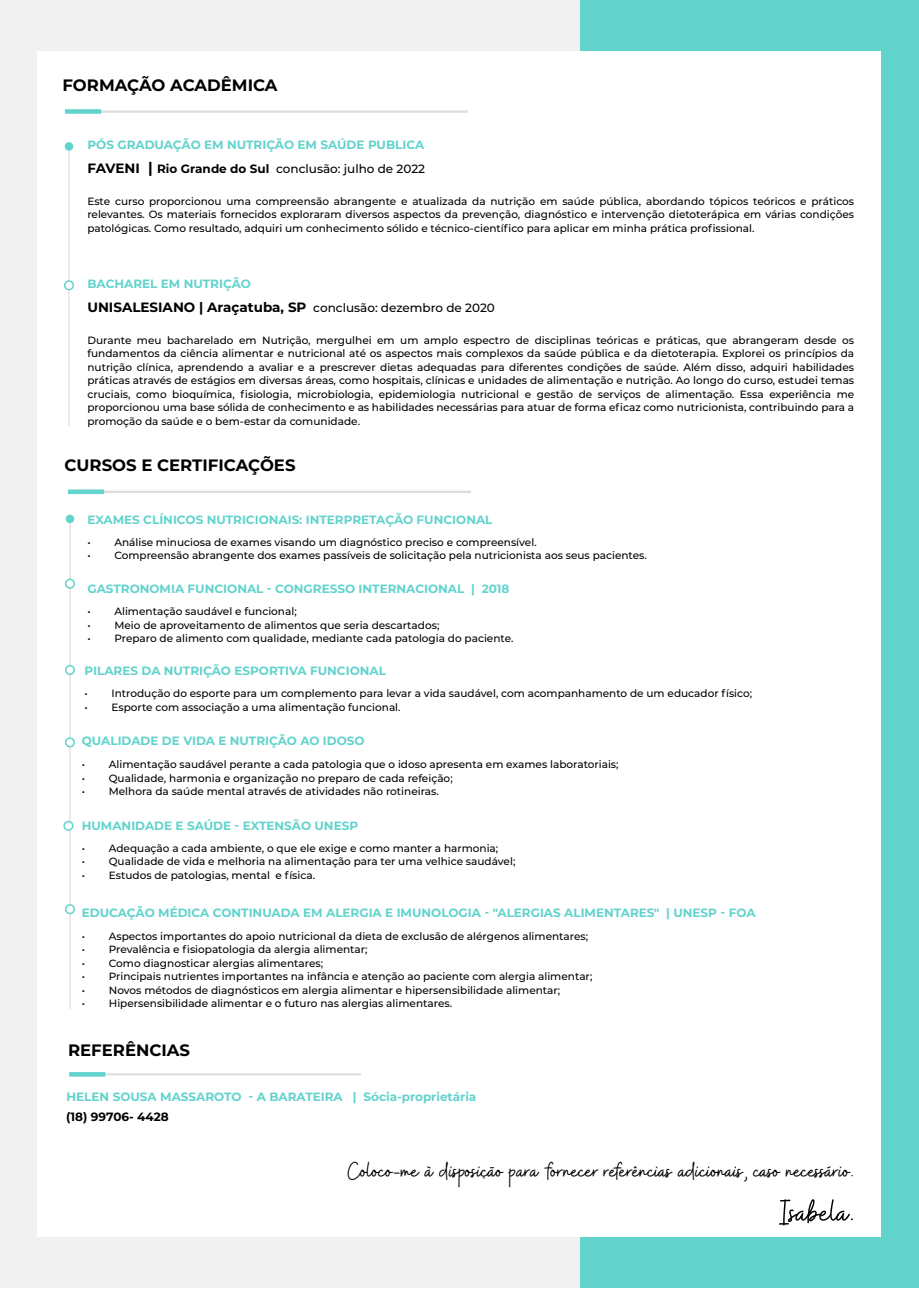
<style>
.page{position:relative;width:919px;height:1289px;background:#fff}
.page>*{position:absolute;margin:0;border:0;box-sizing:border-box;transform-origin:0 0}
.t1{font:25.5px "Buffalo";letter-spacing:-.055em;color:#000}
.t2{font:700 16.5px "Montserrat";color:#000}
.t3{font:700 13.5px "Montserrat";color:#000}
.t4{font:700 12px/24px "Montserrat";color:#62d3cd}
.t5{font:700 12px "Montserrat";color:#000}
.t6{font:500 10.5px/13.5px "Montserrat";color:#000;text-align:justify}
.s1{font-size:13.5px;color:#000}
.s2{font-size:15px;color:#000}
.s3{color:#000}
.s4{font-weight:500;color:#000}
.s5{font-weight:500;font-size:12px}
</style>
<div class="page">
<div style="left:0;top:0;width:580px;height:1287px;background:#f1f1f2"></div>
<div style="left:580px;top:0;width:338px;height:1287px;background:#62d3cd"></div>
<div style="left:38px;top:52px;width:843px;height:1185px;background:#fff"></div>
<hr style="left:65px;top:110px;width:403px;height:3px;background:#dbdcdd">
<div style="left:65px;top:109px;width:36px;height:5px;background:#62d3cd"></div>
<hr style="left:68px;top:491px;width:403px;height:2px;background:#dbdcdd">
<div style="left:68px;top:489px;width:36px;height:5px;background:#62d3cd"></div>
<hr style="left:68px;top:151px;width:1px;height:275px;background:#dbdcdd">
<hr style="left:69px;top:519px;width:2px;height:489px;background:#dbdcdd">
<div style="left:65px;top:142px;width:8px;height:9px;background:#62d3cd;border-radius:50%"></div>
<div style="left:66px;top:514px;width:8px;height:9px;background:#62d3cd;border-radius:50%"></div>
<div style="left:65px;top:281px;width:8px;height:8px;background:#fff;border-radius:50%"></div>
<div style="left:64px;top:280px;width:10px;height:10px;border:2px solid #62d3cd;border-radius:50%"></div>
<div style="left:66px;top:579px;width:8px;height:9px;background:#fff;border-radius:50%"></div>
<div style="left:65px;top:578px;width:10px;height:10px;border:2px solid #62d3cd;border-radius:50%"></div>
<div style="left:66px;top:665px;width:8px;height:9px;background:#fff;border-radius:50%"></div>
<div style="left:65px;top:665px;width:10px;height:10px;border:2px solid #62d3cd;border-radius:50%"></div>
<div style="left:66px;top:738px;width:8px;height:8px;background:#fff;border-radius:50%"></div>
<div style="left:65px;top:737px;width:10px;height:10px;border:2px solid #62d3cd;border-radius:50%"></div>
<div style="left:64px;top:821px;width:9px;height:9px;background:#fff;border-radius:50%"></div>
<div style="left:63px;top:820px;width:10px;height:10px;border:2px solid #62d3cd;border-radius:50%"></div>
<div style="left:66px;top:904px;width:8px;height:9px;background:#fff;border-radius:50%"></div>
<div style="left:65px;top:904px;width:10px;height:10px;border:2px solid #62d3cd;border-radius:50%"></div>
<hr style="left:69px;top:1073px;width:292px;height:2px;background:#dbdcdd">
<hr style="left:69px;top:1072px;width:36px;height:4px;background:#62d3cd">
<svg style="left:779px;top:1199px;width:73px;height:26px"></svg>
<h2 class="t2" style="left:62px;top:73px;width:216px">FORMAÇÃO ACADÊMICA</h2>
<p class="t4" style="left:87px;top:133px;width:339px">PÓS GRADUAÇÃO EM NUTRIÇÃO EM SAÚDE PUBLICA<br><span class="s1">FAVENI</span> <span class="s2">|</span> <span class="s3">Rio Grande do Sul</span> <span class="s4">conclusão: julho de 2022</span></p>
<p class="t6" style="left:87px;top:194px;width:768px">Este curso proporcionou uma compreensão abrangente e atualizada da nutrição em saúde pública, abordando tópicos teóricos e práticos relevantes. Os materiais fornecidos exploraram diversos aspectos da prevenção, diagnóstico e intervenção dietoterápica em várias condições patológicas. Como resultado, adquiri um conhecimento sólido e técnico-científico para aplicar em minha prática profissional.</p>
<p class="t4" style="left:87px;top:271px;width:165px">BACHAREL EM NUTRIÇÃO</p>
<p class="t3" style="left:87px;top:298px;width:409px">UNISALESIANO | Araçatuba, SP <span class="s5">conclusão: dezembro de 2020</span></p>
<p class="t6" style="left:87px;top:333px;width:768px">Durante meu bacharelado em Nutrição, mergulhei em um amplo espectro de disciplinas teóricas e práticas, que abrangeram desde os fundamentos da ciência alimentar e nutricional até os aspectos mais complexos da saúde pública e da dietoterapia. Explorei os princípios da nutrição clínica, aprendendo a avaliar e a prescrever dietas adequadas para diferentes condições de saúde. Além disso, adquiri habilidades práticas através de estágios em diversas áreas, como hospitais, clínicas e unidades de alimentação e nutrição. Ao longo do curso, estudei temas cruciais, como bioquímica, fisiologia, microbiologia, epidemiologia nutricional e gestão de serviços de alimentação. Essa experiência me proporcionou uma base sólida de conhecimento e as habilidades necessárias para atuar de forma eficaz como nutricionista, contribuindo para a promoção da saúde e o bem-estar da comunidade.</p>
<h2 class="t2" style="left:64px;top:453px;width:232px">CURSOS E CERTIFICAÇÕES</h2>
<p class="t4" style="left:87px;top:506px;width:406px">EXAMES CLÍNICOS NUTRICIONAIS: INTERPRETAÇÃO FUNCIONAL</p>
<p class="t6" style="left:87px;top:534px;width:451px">• Análise minuciosa de exames visando um diagnóstico preciso e compreensível.</p>
<p class="t6" style="left:87px;top:548px;width:561px">• Compreensão abrangente dos exames passíveis de solicitação pela nutricionista aos seus pacientes.</p>
<p class="t4" style="left:87px;top:575px;width:423px">GASTRONOMIA FUNCIONAL - CONGRESSO INTERNACIONAL | 2018</p>
<p class="t6" style="left:87px;top:604px;width:211px">• Alimentação saudável e funcional;</p>
<p class="t6" style="left:87px;top:618px;width:353px">• Meio de aproveitamento de alimentos que seria descartados;</p>
<p class="t6" style="left:87px;top:631px;width:427px">• Preparo de alimento com qualidade, mediante cada patologia do paciente.</p>
<p class="t4" style="left:84px;top:657px;width:303px">PILARES DA NUTRIÇÃO ESPORTIVA FUNCIONAL</p>
<p class="t6" style="left:84px;top:686px;width:669px">• Introdução do esporte para um complemento para levar a vida saudável, com acompanhamento de um educador físico;</p>
<p class="t6" style="left:84px;top:700px;width:317px">• Esporte com associação a uma alimentação funcional.</p>
<p class="t4" style="left:82px;top:728px;width:284px">QUALIDADE DE VIDA E NUTRIÇÃO AO IDOSO</p>
<p class="t6" style="left:82px;top:757px;width:538px">• Alimentação saudável perante a cada patologia que o idoso apresenta em exames laboratoriais;</p>
<p class="t6" style="left:82px;top:770px;width:372px">• Qualidade, harmonia e organização no preparo de cada refeição;</p>
<p class="t6" style="left:82px;top:784px;width:358px">• Melhora da saúde mental através de atividades não rotineiras.</p>
<p class="t4" style="left:82px;top:813px;width:278px">HUMANIDADE E SAÚDE - EXTENSÃO UNESP</p>
<p class="t6" style="left:82px;top:840px;width:418px">• Adequação a cada ambiente, o que ele exige e como manter a harmonia;</p>
<p class="t6" style="left:82px;top:854px;width:435px">• Qualidade de vida e melhoria na alimentação para ter uma velhice saudável;</p>
<p class="t6" style="left:82px;top:867px;width:235px">• Estudos de patologias, mental e física.</p>
<p class="t4" style="left:82px;top:900px;width:675px">EDUCAÇÃO MÉDICA CONTINUADA EM ALERGIA E IMUNOLOGIA - "ALERGIAS ALIMENTARES" | UNESP - FOA</p>
<p class="t6" style="left:82px;top:928px;width:508px">• Aspectos importantes do apoio nutricional da dieta de exclusão de alérgenos alimentares;</p>
<p class="t6" style="left:82px;top:942px;width:287px">• Prevalência e fisiopatologia da alergia alimentar;</p>
<p class="t6" style="left:82px;top:955px;width:243px">• Como diagnosticar alergias alimentares;</p>
<p class="t6" style="left:82px;top:969px;width:512px">• Principais nutrientes importantes na infância e atenção ao paciente com alergia alimentar;</p>
<p class="t6" style="left:82px;top:982px;width:480px">• Novos métodos de diagnósticos em alergia alimentar e hipersensibilidade alimentar;</p>
<p class="t6" style="left:82px;top:996px;width:372px">• Hipersensibilidade alimentar e o futuro nas alergias alimentares.</p>
<h2 class="t2" style="left:68px;top:1037px;width:124px">REFERÊNCIAS</h2>
<p class="t4" style="left:67px;top:1084px;width:411px">HELEN SOUSA MASSAROTO - A BARATEIRA | Sócia-proprietária</p>
<p class="t5" style="left:66px;top:1108px;width:104px">(18) 99706- 4428</p>
<h1 class="t1" style="left:348px;top:1156px;width:507px">Coloco-me à disposição para fornecer referências adicionais, caso necessário.</h1>
</div>
